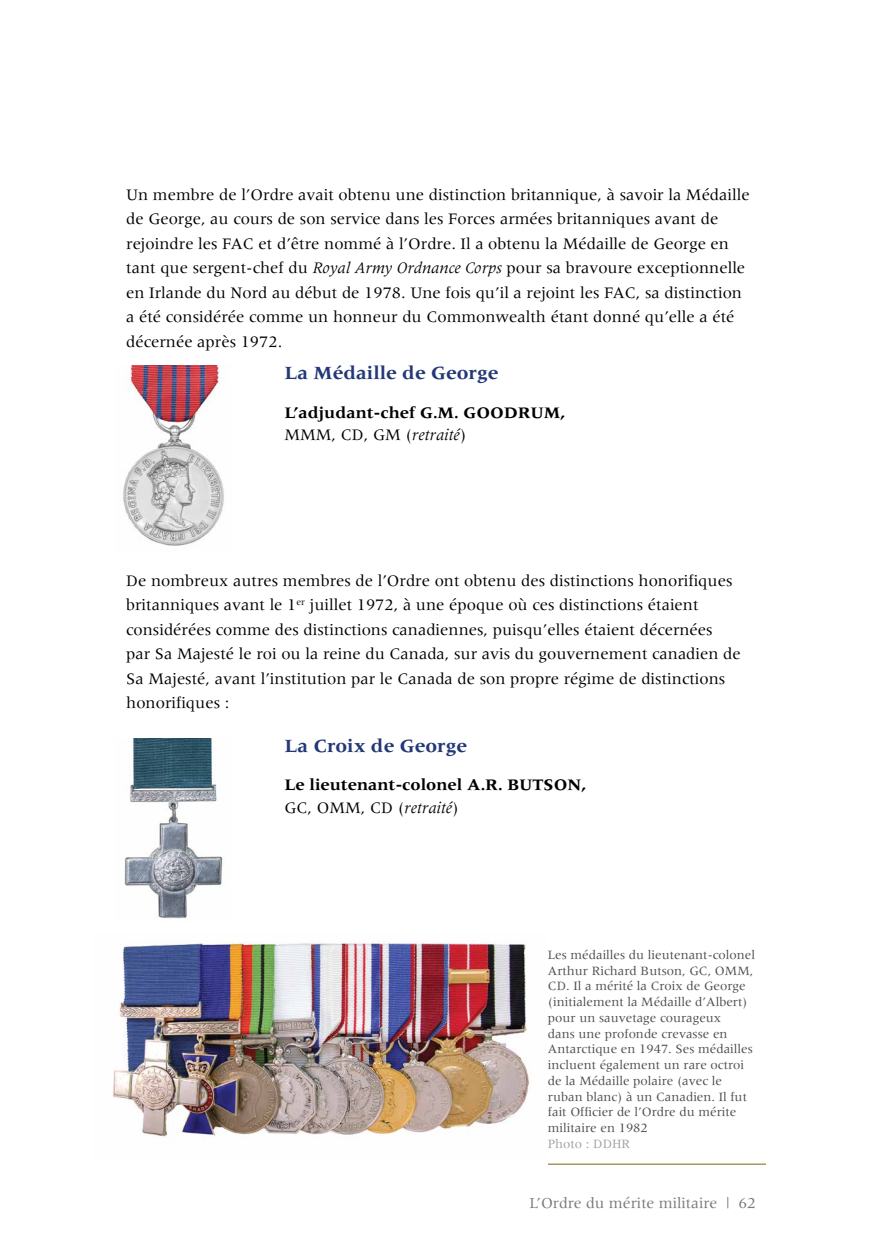
<style>
.page{position:relative;width:882px;height:1260px;background:#fff}
.page>*{position:absolute;margin:0;border:0;box-sizing:border-box;transform-origin:0 0}
._00_Body_Copy{font:700 19.25px "Meridien";color:#233876}
._00_Body_Copy-2{font:16.62px/24.5px "Meridien";color:#000}
._00_Body_Copy-3{font:700 16.62px/22.8px "Meridien";color:#000}
.t1{font:15.75px "Meridien";color:#77787b}
._02_Photo_Captions{font:13.12px/15.8px "Meridien";color:#4d4d4f}
.s1{font-style:italic}
.s2{font-weight:400}
.s3{font-weight:400;font-style:italic}
.s4{color:#9d9fa2}
</style>
<div class="page">
<img style="left:123px;top:365px;width:101px;height:181px">
<img style="left:124px;top:738px;width:102px;height:181px">
<img style="left:113px;top:941px;width:418px;height:197px">
<hr style="left:548px;top:1164px;width:218px;height:1px;background:#a0884a">
<p class="_00_Body_Copy-2" style="left:126px;top:182px;width:625px">Un membre de l’Ordre avait obtenu une distinction britannique, à savoir la Médaille de George, au cours de son service dans les Forces armées britanniques avant de rejoindre les FAC et d’être nommé à l’Ordre. Il a obtenu la Médaille de George en tant que sergent-chef du <span class="s1">Royal Army Ordnance Corps</span> pour sa bravoure exceptionnelle en Irlande du Nord au début de 1978. Une fois qu’il a rejoint les FAC, sa distinction a été considérée comme un honneur du Commonwealth étant donné qu’elle a été décernée après 1972.</p>
<p class="_00_Body_Copy" style="left:285px;top:362px;width:215px">La Médaille de George</p>
<p class="_00_Body_Copy-3" style="left:285px;top:401px;width:282px">L’adjudant-chef G.M. GOODRUM,<br><span class="s2">MMM, CD, GM (</span><span class="s3">retraité</span><span class="s2">)</span></p>
<p class="_00_Body_Copy-2" style="left:126px;top:568px;width:616px">De nombreux autres membres de l’Ordre ont obtenu des distinctions honorifiques britanniques avant le 1<sup>er</sup> juillet 1972, à une époque où ces distinctions étaient considérées comme des distinctions canadiennes, puisqu’elles étaient décernées par Sa Majesté le roi ou la reine du Canada, sur avis du gouvernement canadien de Sa Majesté, avant l’institution par le Canada de son propre régime de distinctions honorifiques :</p>
<p class="_00_Body_Copy" style="left:285px;top:735px;width:184px">La Croix de George</p>
<p class="_00_Body_Copy-3" style="left:285px;top:773px;width:303px">Le lieutenant-colonel A.R. BUTSON,<br><span class="s2">GC, OMM, CD (</span><span class="s3">retraité</span><span class="s2">)</span></p>
<p class="_02_Photo_Captions" style="left:548px;top:947px;width:209px">Les médailles du lieutenant-colonel<br>Arthur Richard Butson, GC, OMM,<br>CD. Il a mérité la Croix de George (initialement la Médaille d’Albert) pour un sauvetage courageux<br>dans une profonde crevasse en<br>Antarctique en 1947. Ses médailles incluent également un rare octroi de la Médaille polaire (avec le ruban blanc) à un Canadien. Il fut fait Officier de l’Ordre du mérite militaire en 1982<br><span class="s4">Photo : DDHR</span></p>
<p class="t1" style="left:530px;top:1194px;width:228px">L’Ordre du mérite militaire | 62</p>
</div>
